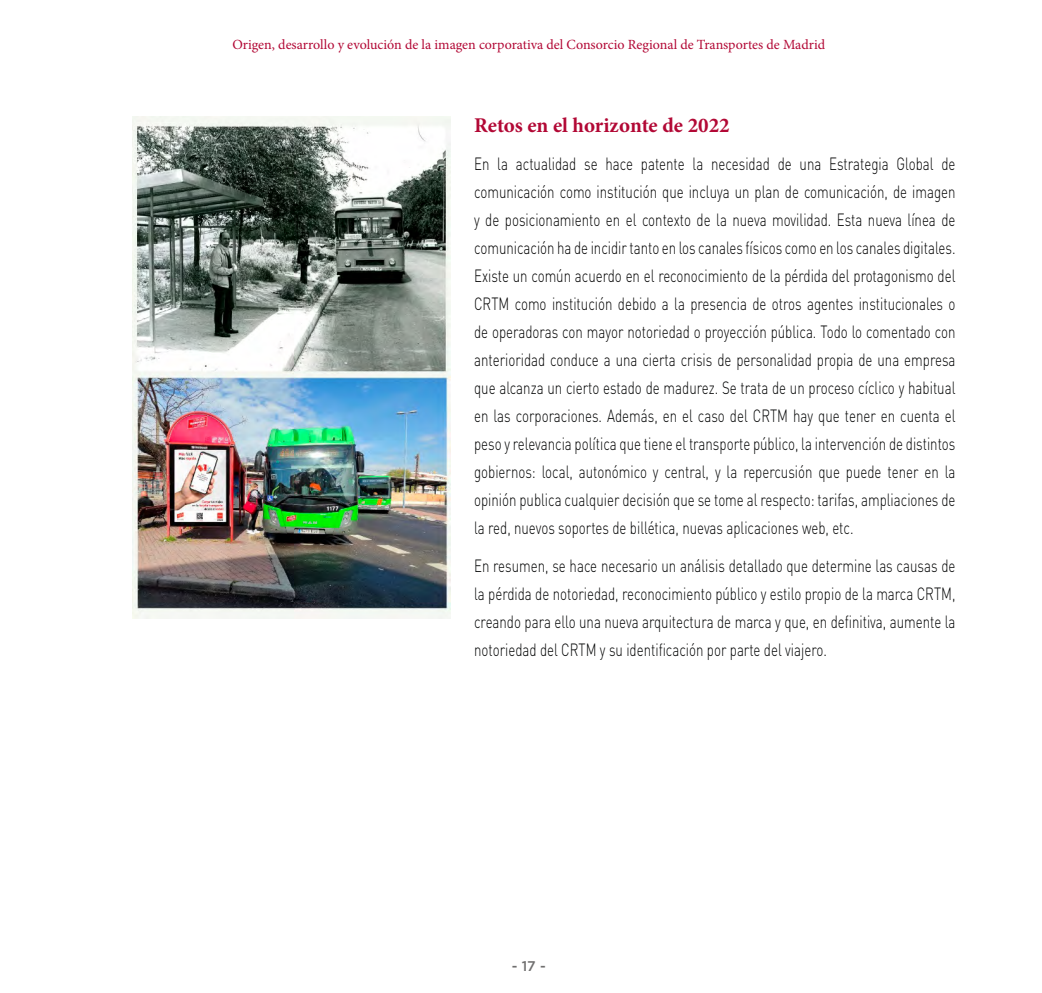
<style>
.page{position:relative;width:1042px;height:993px;background:#fff}
.page>*{position:absolute;margin:0;border:0;box-sizing:border-box;transform-origin:0 0}
.Tits1{font:700 21px "Minion Pro";color:#b20835}
.Texto_corrido{font:300 17.5px/28px "DINOT";color:#000;text-align:justify;scale:.76 1}
.Texto_corrido-2{font:300 17.5px/28px "DINOT";color:#010202;text-align:justify;scale:.76 1}
.t1{font:14px "Minion Pro";color:#b20835}
.t2{font:500 14px "Gotham";color:#706f6f}
.s1{color:#010202}
</style>
<div class="page">
<img style="left:133px;top:117px;width:318px;height:501px">
<p class="t1" style="left:232px;top:35px;width:594px">Origen, desarrollo y evolución de la imagen corporativa del Consorcio Regional de Transportes de Madrid</p>
<p class="Tits1" style="left:474px;top:110px;width:257px">Retos en el horizonte de 2022</p>
<p class="Texto_corrido" style="left:474px;top:149px;width:635px">En la actualidad se hace patente la necesidad de una Estrategia Global de comunicación como institución que incluya un plan de comunicación, de imagen y de posicionamiento en el contexto de la nueva movilidad. Esta nueva línea de comunicación ha de incidir tanto en los canales físicos como en los canales digitales.<br>Existe un común acuerdo en el reconocimiento de la pérdida del protagonismo del CRTM como institución debido a la presencia de otros agentes institucionales o de operadoras con mayor notoriedad o proyección pública. Todo lo comentado con anterioridad conduce a una cierta crisis de personalidad <span class="s1">propia de una empresa que alcanza un cierto estado de madurez. Se trata de un proceso cíclico y habitual en las corporaciones. Además, en el caso del CRTM hay que tener en cuenta el peso y relevancia política que tiene el transporte público, la intervención de distintos gobiernos: local, autonómico y central, y la repercusión que puede tener en la opinión publica cualquier decisión que se tome al respecto: tarifas, ampliaciones de la red, nuevos soportes de billética, nuevas aplicaciones web, etc.</span></p>
<p class="Texto_corrido-2" style="left:474px;top:551px;width:635px">En resumen, se hace necesario un análisis detallado que determine las causas de la pérdida de notoriedad, reconocimiento público y estilo propio de la marca CRTM, creando para ello una nueva arquitectura de marca y que, en definitiva, aumente la notoriedad del CRTM y su identificación por parte del viajero.</p>
<p class="t2" style="left:512px;top:958px;width:35px">- 17 -</p>
</div>
